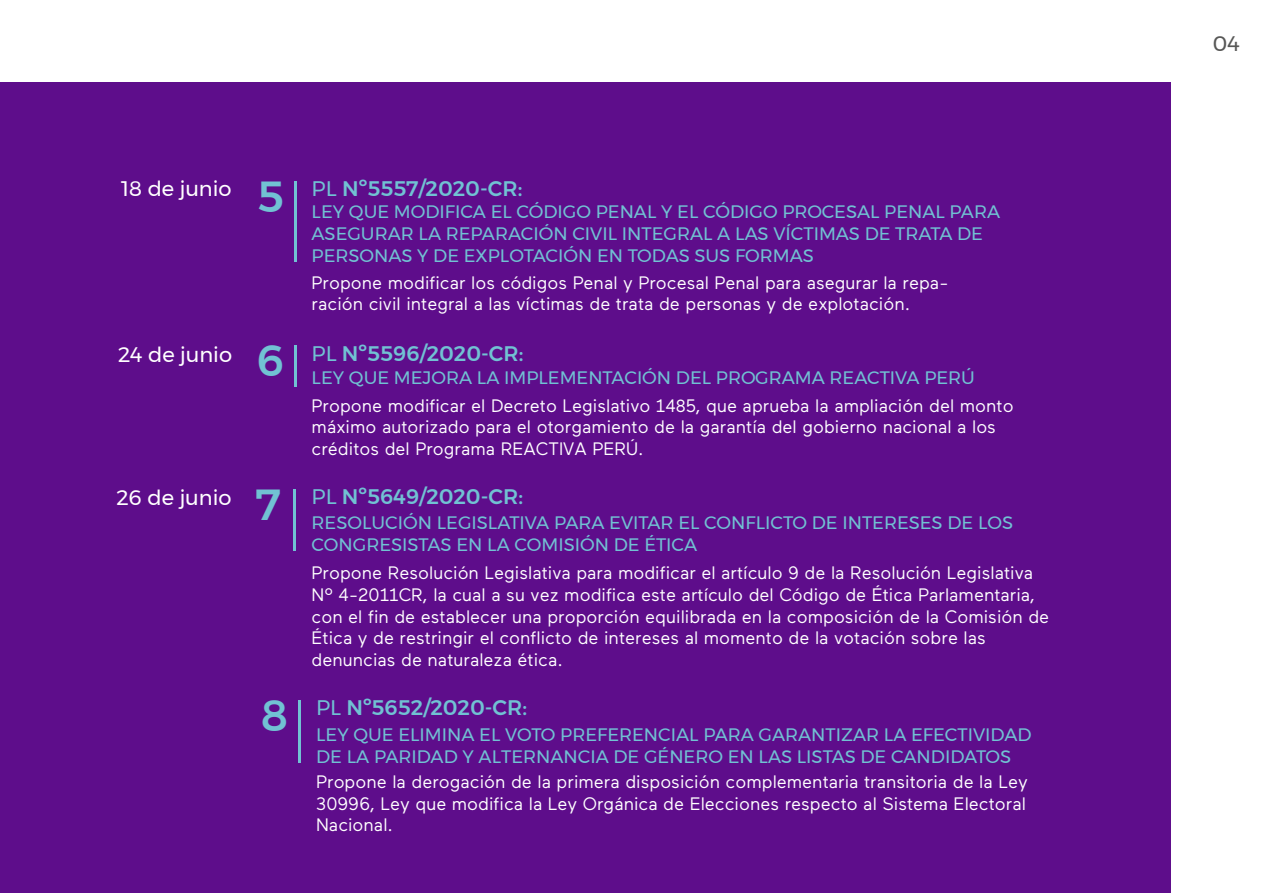
<style>
.page{position:relative;width:1262px;height:893px;background:#fff}
.page>*{position:absolute;margin:0;border:0;box-sizing:border-box;transform-origin:0 0}
.t1{font:500 43.35px "Montserrat";color:#71c2d3}
.t2{font:500 21px "Montserrat";color:#71c2d3}
.t3{font:21px "Montserrat";color:#fff}
.t4{font:21px "Montserrat";color:#575756}
.t5{font:18px/21.6px "Maax";color:#fff}
.t6{font:18px/21.6px "Montserrat";color:#71c2d3}
.s1{font-weight:400}
</style>
<div class="page">
<div style="left:0;top:82px;width:1170px;height:810px;background:#5e0d8b"></div>
<hr style="left:295px;top:181px;width:2px;height:80px;background:#71c2d3">
<hr style="left:294px;top:345px;width:2px;height:42px;background:#71c2d3">
<hr style="left:294px;top:489px;width:2px;height:62px;background:#71c2d3">
<hr style="left:298px;top:700px;width:2px;height:62px;background:#71c2d3">
<p class="t4" style="left:1212px;top:28px;width:29px">04</p>
<p class="t3" style="left:121px;top:172px;width:112px">18 de junio</p>
<h1 class="t1" style="left:257px;top:162px;width:28px">5</h1>
<p class="t2" style="left:312px;top:172px;width:212px"><span class="s1">PL</span> Nº5557/2020-CR:</p>
<p class="t6" style="left:312px;top:201px;width:690px">LEY QUE MODIFICA EL CÓDIGO PENAL Y EL CÓDIGO PROCESAL PENAL PARA<br>ASEGURAR LA REPARACIÓN CIVIL INTEGRAL A LAS VÍCTIMAS DE TRATA DE<br>PERSONAS Y DE EXPLOTACIÓN EN TODAS SUS FORMAS</p>
<p class="t5" style="left:312px;top:272px;width:638px">Propone modificar los códigos Penal y Procesal Penal para asegurar la repa&shy;ración civil integral a las víctimas de trata de personas y de explotación.</p>
<p class="t3" style="left:118px;top:338px;width:115px">24 de junio</p>
<h1 class="t1" style="left:257px;top:327px;width:29px">6</h1>
<p class="t2" style="left:312px;top:336px;width:213px"><span class="s1">PL</span> Nº5596/2020-CR:</p>
<p class="t6" style="left:312px;top:367px;width:665px">LEY QUE MEJORA LA IMPLEMENTACIÓN DEL PROGRAMA REACTIVA PERÚ</p>
<p class="t5" style="left:312px;top:395px;width:703px">Propone modificar el Decreto Legislativo 1485, que aprueba la ampliación del monto máximo autorizado para el otorgamiento de la garantía del gobierno nacional a los créditos del Programa REACTIVA PERÚ.</p>
<p class="t3" style="left:116px;top:481px;width:116px">26 de junio</p>
<h1 class="t1" style="left:256px;top:470px;width:26px">7</h1>
<p class="t2" style="left:312px;top:480px;width:213px"><span class="s1">PL</span> Nº5649/2020-CR:</p>
<p class="t6" style="left:312px;top:512px;width:703px">RESOLUCIÓN LEGISLATIVA PARA EVITAR EL CONFLICTO DE INTERESES DE LOS<br>CONGRESISTAS EN LA COMISIÓN DE ÉTICA</p>
<p class="t5" style="left:312px;top:562px;width:739px">Propone Resolución Legislativa para modificar el artículo 9 de la Resolución Legislativa Nº 4-2011CR, la cual a su vez modifica este artículo del Código de Ética Parlamentaria, con el fin de establecer una proporción equilibrada en la composición de la Comisión de Ética y de restringir el conflicto de intereses al momento de la votación sobre las denuncias de naturaleza ética.</p>
<h1 class="t1" style="left:261px;top:682px;width:29px">8</h1>
<p class="t2" style="left:316px;top:691px;width:212px"><span class="s1">PL</span> Nº5652/2020-CR:</p>
<p class="t6" style="left:316px;top:723px;width:717px">LEY QUE ELIMINA EL VOTO PREFERENCIAL PARA GARANTIZAR LA EFECTIVIDAD<br>DE LA PARIDAD Y ALTERNANCIA DE GÉNERO EN LAS LISTAS DE CANDIDATOS</p>
<p class="t5" style="left:316px;top:771px;width:713px;text-align:justify">Propone la derogación de la primera disposición complementaria transitoria de la Ley 30996, Ley que modifica la Ley Orgánica de Elecciones respecto al Sistema Electoral Nacional.</p>
</div>
